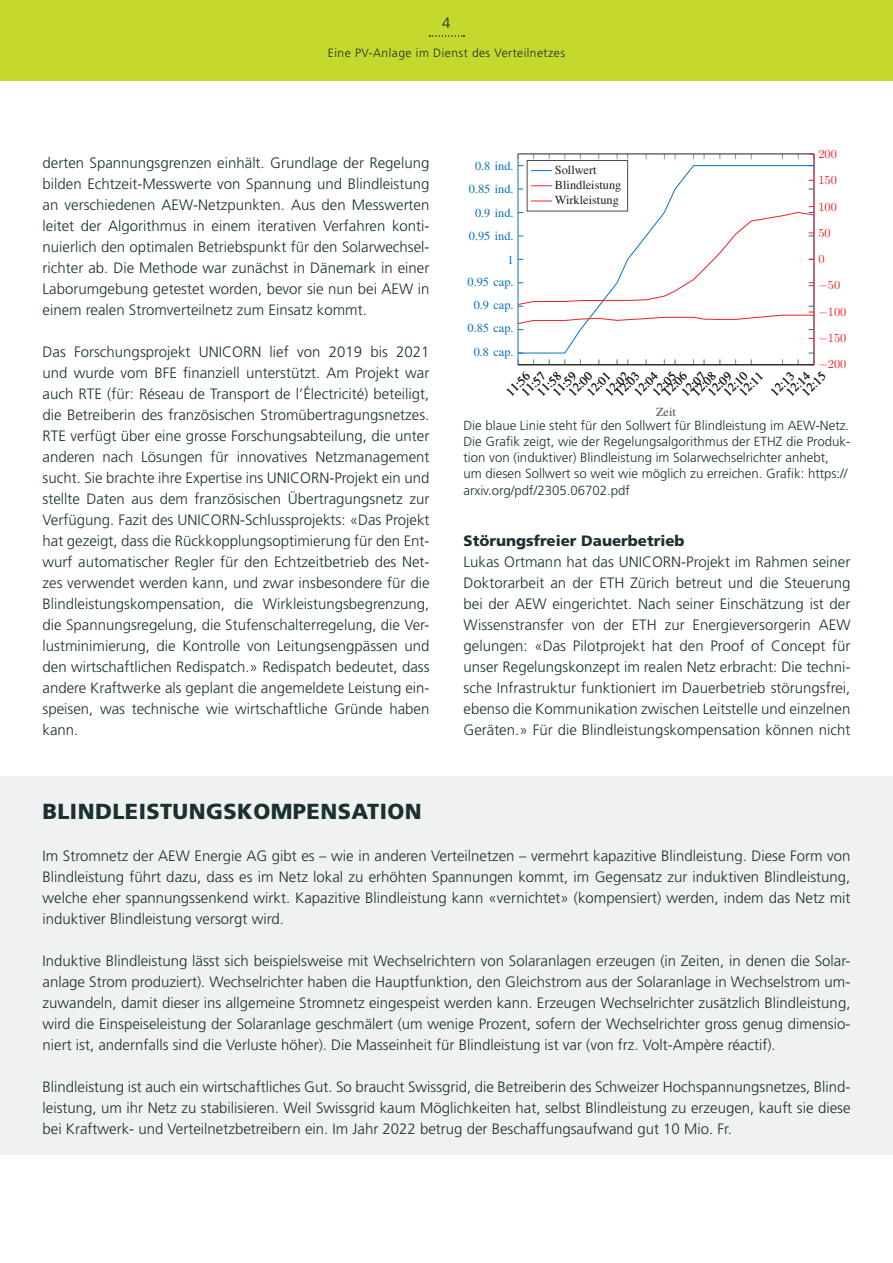
<style>
.page{position:relative;width:893px;height:1263px;background:#fff}
.page>*{position:absolute;margin:0;border:0;box-sizing:border-box;transform-origin:0 0}
.t1{font:900 21.75px "Frutiger LT Std";letter-spacing:.02em;color:#1b3030}
.t2{font:300 15px/21px "Frutiger LT Std";color:#1b3030;text-align:justify}
.t3{font:900 15px "Frutiger LT Std";color:#1b3030}
.t4{font:300 13.2px/16.2px "Frutiger LT Std";color:#1b3030}
.t5{font:12.3px/15.1px "Nimbus Rom No 9 L";color:#231f20}
.t6{font:12.3px "Nimbus Rom No 9 L";color:#0b72ba}
.t7{font:12.3px "CMR10";color:#ee1f23}
.t8{font:12.3px "Nimbus Rom No 9 L";color:#4b4c4d}
.t9{font:300 12px "Frutiger LT Std";letter-spacing:.04em;color:#1b3030}
.s1{font-family:"CMSY10"}
</style>
<div class="page">
<div style="left:0;top:0;width:893px;height:81px;background:#c4d82d"></div>
<svg style="left:429px;top:35px;width:35px;height:2px"></svg>
<div style="left:0;top:777px;width:893px;height:378px;background:#f0f2f1"></div>
<hr style="left:518px;top:154px;width:296px;height:1px;background:#231f20">
<hr style="left:518px;top:154px;width:1px;height:211px;background:#0b72ba">
<svg style="left:518px;top:165px;width:296px;height:188px"></svg>
<svg style="left:518px;top:353px;width:5px;height:11px"></svg>
<svg style="left:809px;top:353px;width:5px;height:11px"></svg>
<hr style="left:518px;top:364px;width:296px;height:1px;background:#231f20">
<hr style="left:814px;top:154px;width:1px;height:211px;background:#ee1f23">
<div style="left:527px;top:160px;width:101px;height:51px;background:#fff"></div>
<div style="left:527px;top:160px;width:101px;height:51px;border:1px solid #4b4c4d"></div>
<svg style="left:531px;top:170px;width:21px;height:1px"></svg>
<svg style="left:531px;top:186px;width:21px;height:1px"></svg>
<svg style="left:518px;top:201px;width:296px;height:129px"></svg>
<p class="t2" style="left:442px;top:13px;width:10px">4</p>
<p class="t9" style="left:328px;top:46px;width:239px">Eine PV-Anlage im Dienst des Verteilnetzes</p>
<p class="t2" style="left:43px;top:152px;width:388px">derten Spannungsgrenzen einhält. Grundlage der Regelung bilden Echtzeit-Messwerte von Spannung und Blindleistung an verschiedenen AEW-Netzpunkten. Aus den Messwerten leitet der Algorithmus in einem iterativen Verfahren konti&shy;nuierlich den optimalen Betriebspunkt für den Solarwechsel&shy;richter ab. Die Methode war zunächst in Dänemark in einer Laborumgebung getestet worden, bevor sie nun bei AEW in einem realen Stromverteilnetz zum Einsatz kommt.</p>
<p class="t2" style="left:43px;top:341px;width:388px">Das Forschungsprojekt UNICORN lief von 2019 bis 2021 und wurde vom BFE finanziell unterstützt. Am Projekt war auch RTE (für: Réseau de Transport de l’Électricité) beteiligt, die Betreiberin des französischen Stromübertragungsnetzes.<br>RTE verfügt über eine grosse Forschungsabteilung, die unter anderen nach Lösungen für innovatives Netzmanagement sucht. Sie brachte ihre Expertise ins UNICORN-Projekt ein und stellte Daten aus dem französischen Übertragungsnetz zur Verfügung. Fazit des UNICORN-Schlussprojekts: «Das Projekt hat gezeigt, dass die Rückkopplungsoptimierung für den Ent&shy;wurf automatischer Regler für den Echtzeitbetrieb des Net&shy;zes verwendet werden kann, und zwar insbesondere für die Blindleistungskompensation, die Wirkleistungsbegrenzung, die Spannungsregelung, die Stufenschalterregelung, die Ver&shy;lustminimierung, die Kontrolle von Leitungsengpässen und den wirtschaftlichen Redispatch.» Redispatch bedeutet, dass andere Kraftwerke als geplant die angemeldete Leistung ein&shy;speisen, was technische wie wirtschaftliche Gründe haben kann.</p>
<p class="t6" style="left:475px;top:158px;width:40px">0.8 ind.</p>
<p class="t6" style="left:469px;top:182px;width:46px">0.85 ind.</p>
<p class="t6" style="left:475px;top:205px;width:40px">0.9 ind.</p>
<p class="t6" style="left:469px;top:229px;width:46px">0.95 ind.</p>
<p class="t6" style="left:507px;top:252px;width:8px">1</p>
<p class="t6" style="left:467px;top:274px;width:48px">0.95 cap.</p>
<p class="t6" style="left:474px;top:298px;width:41px">0.9 cap.</p>
<p class="t6" style="left:467px;top:321px;width:48px">0.85 cap.</p>
<p class="t6" style="left:474px;top:345px;width:41px">0.8 cap.</p>
<p class="t5" style="left:555px;top:162px;width:68px">Sollwert<br>Blindleistung<br>Wirkleistung</p>
<p class="t7" style="left:818px;top:149px;width:20px">200</p>
<p class="t7" style="left:818px;top:175px;width:20px">150</p>
<p class="t7" style="left:818px;top:201px;width:20px">100</p>
<p class="t7" style="left:818px;top:228px;width:14px">50</p>
<p class="t7" style="left:818px;top:254px;width:8px">0</p>
<p class="t7" style="left:818px;top:280px;width:23px"><span class="s1">−</span>50</p>
<p class="t7" style="left:818px;top:306px;width:30px"><span class="s1">−</span>100</p>
<p class="t7" style="left:818px;top:333px;width:30px"><span class="s1">−</span>150</p>
<p class="t7" style="left:818px;top:359px;width:30px"><span class="s1">−</span>200</p>
<p class="t5" style="left:503px;top:389px;width:30px;rotate:-45deg">11:56</p>
<p class="t5" style="left:565px;top:389px;width:30px;rotate:-45deg">12:00</p>
<p class="t5" style="left:670px;top:380px;width:30px;line-height:13px;text-indent:-13px;rotate:-45deg">12:06<br>12:07</p>
<p class="t5" style="left:720px;top:389px;width:30px;rotate:-45deg">12:10</p>
<p class="t5" style="left:594px;top:380px;width:30px;line-height:12.9px;text-indent:-13px;rotate:-45deg">12:01<br>12:02</p>
<p class="t5" style="left:631px;top:389px;width:30px;rotate:-45deg">12:04</p>
<p class="t5" style="left:783px;top:389px;width:30px;rotate:-45deg">12:14</p>
<p class="t5" style="left:550px;top:389px;width:30px;rotate:-45deg">11:59</p>
<p class="t5" style="left:705px;top:389px;width:30px;rotate:-45deg">12:09</p>
<p class="t5" style="left:649px;top:389px;width:30px;rotate:-45deg">12:05</p>
<p class="t5" style="left:799px;top:389px;width:30px;rotate:-45deg">12:15</p>
<p class="t5" style="left:534px;top:389px;width:30px;rotate:-45deg">11:58</p>
<p class="t5" style="left:689px;top:389px;width:30px;rotate:-45deg">12:08</p>
<p class="t5" style="left:518px;top:389px;width:30px;rotate:-45deg">11:57</p>
<p class="t5" style="left:612px;top:389px;width:30px;rotate:-45deg">12:03</p>
<p class="t5" style="left:736px;top:389px;width:30px;rotate:-45deg">12:11</p>
<p class="t5" style="left:767px;top:389px;width:30px;rotate:-45deg">12:13</p>
<p class="t8" style="left:656px;top:404px;width:21px">Zeit</p>
<p class="t4" style="left:463px;top:417px;width:388px">Die blaue Linie steht für den Sollwert für Blindleistung im AEW-Netz.<br>Die Grafik zeigt, wie der Regelungsalgorithmus der ETHZ die Produk&shy;tion von (induktiver) Blindleistung im Solarwechselrichter anhebt,<br>um diesen Sollwert so weit wie möglich zu erreichen. Grafik: https:// arxiv.org/pdf/2305.06702.pdf</p>
<p class="t3" style="left:463px;top:531px;width:223px">Störungsfreier Dauerbetrieb</p>
<p class="t2" style="left:463px;top:551px;width:388px">Lukas Ortmann hat das UNICORN-Projekt im Rahmen seiner Doktorarbeit an der ETH Zürich betreut und die Steuerung bei der AEW eingerichtet. Nach seiner Einschätzung ist der Wissenstransfer von der ETH zur Energieversorgerin AEW gelungen: «Das Pilotprojekt hat den Proof of Concept für unser Regelungskonzept im realen Netz erbracht: Die techni&shy;sche Infrastruktur funktioniert im Dauerbetrieb störungsfrei, ebenso die Kommunikation zwischen Leitstelle und einzelnen Geräten.» Für die Blindleistungskompensation können nicht</p>
<h1 class="t1" style="left:43px;top:798px;width:381px">BLINDLEISTUNGSKOMPENSATION</h1>
<p class="t2" style="left:43px;top:845px;width:809px">Im Stromnetz der AEW Energie AG gibt es – wie in anderen Verteilnetzen – vermehrt kapazitive Blindleistung. Diese Form von Blindleistung führt dazu, dass es im Netz lokal zu erhöhten Spannungen kommt, im Gegensatz zur induktiven Blindleistung, welche eher spannungssenkend wirkt. Kapazitive Blindleistung kann «vernichtet» (kompensiert) werden, indem das Netz mit induktiver Blindleistung versorgt wird.</p>
<p class="t2" style="left:43px;top:950px;width:809px">Induktive Blindleistung lässt sich beispielsweise mit Wechselrichtern von Solaranlagen erzeugen (in Zeiten, in denen die Solar&shy;anlage Strom produziert). Wechselrichter haben die Hauptfunktion, den Gleichstrom aus der Solaranlage in Wechselstrom um&shy;zuwandeln, damit dieser ins allgemeine Stromnetz eingespeist werden kann. Erzeugen Wechselrichter zusätzlich Blindleistung, wird die Einspeiseleistung der Solaranlage geschmälert (um wenige Prozent, sofern der Wechselrichter gross genug dimensio&shy;niert ist, andernfalls sind die Verluste höher). Die Masseinheit für Blindleistung ist var (von frz. Volt-Ampère réactif).</p>
<p class="t2" style="left:43px;top:1076px;width:809px">Blindleistung ist auch ein wirtschaftliches Gut. So braucht Swissgrid, die Betreiberin des Schweizer Hochspannungsnetzes, Blind&shy;leistung, um ihr Netz zu stabilisieren. Weil Swissgrid kaum Möglichkeiten hat, selbst Blindleistung zu erzeugen, kauft sie diese bei Kraftwerk- und Verteilnetzbetreibern ein. Im Jahr 2022 betrug der Beschaffungsaufwand gut 10 Mio. Fr.</p>
</div>
